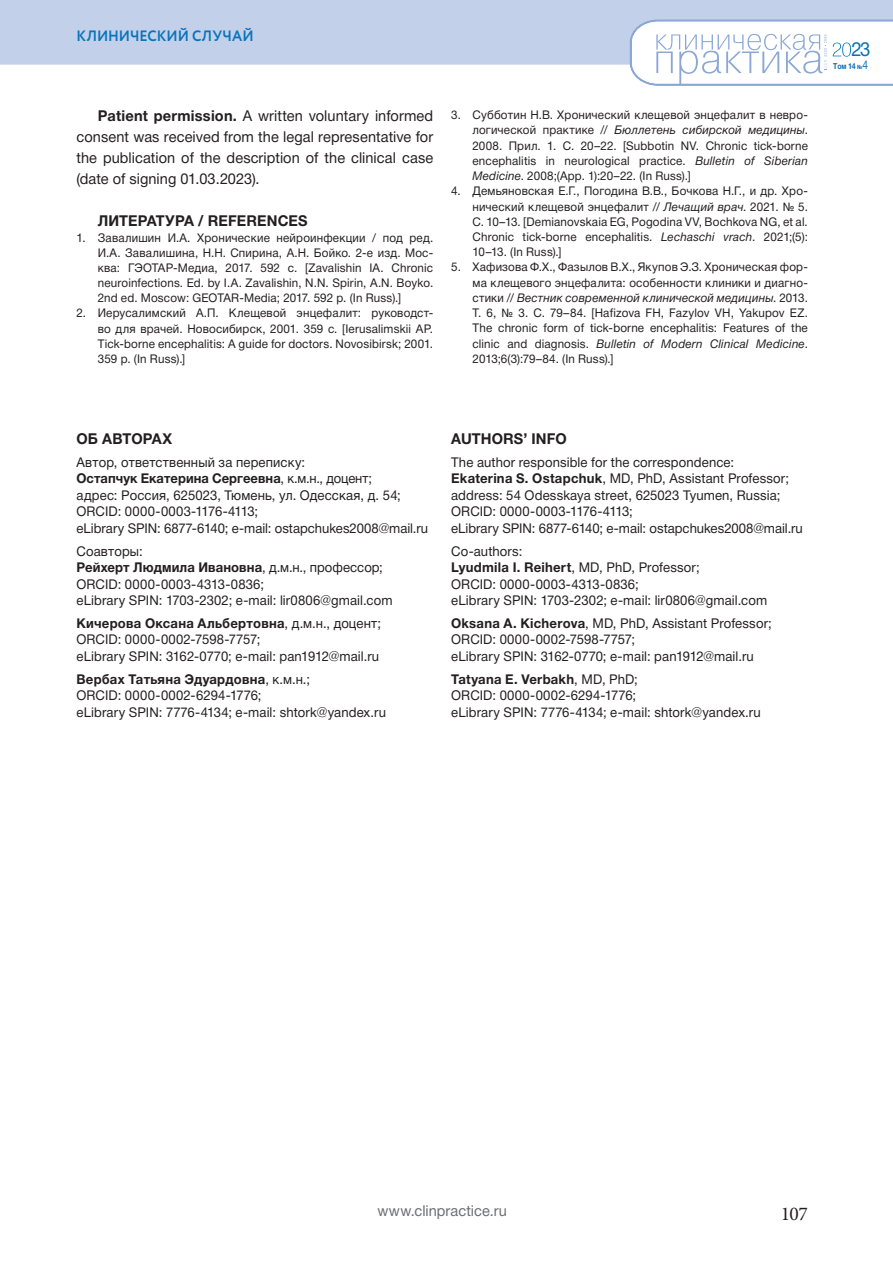
<style>
.page{position:relative;width:893px;height:1263px;background:#fff}
.page>*{position:absolute;margin:0;border:0;box-sizing:border-box;transform-origin:0 0}
.t1{font:19.5px "Minion Pro";color:#231f20}
.t2{font:19.5px "Helvetica Neue Cyr";color:#0970b9;scale:.95 1}
.t3{font:15px/21px "Helvetica Neue Cyr";letter-spacing:.005em;color:#231f20;text-align:justify}
.t4{font:700 15px "Helvetica Neue Cyr";letter-spacing:.005em;color:#231f20}
.t5{font:15px "Helvetica Neue Cyr";letter-spacing:.005em;color:#6c6d70}
.t6{font:700 15px "Circe";color:#0874bb;scale:.95 1}
.t7{font:13.5px/16.5px "Helvetica Neue Cyr";letter-spacing:.01em;color:#231f20}
.t8{font:12px/15.3px "Helvetica Neue Cyr";letter-spacing:.01em;color:#231f20;text-align:justify}
.t9{font:700 8.25px "Helvetica Neue Cyr";color:#0970b9;scale:.85 1}
.s1{font-weight:700}
.s2{font-style:italic}
.s3{font-size:6px}
.s4{font-weight:400;font-size:12px}
</style>
<div class="page">
<div style="left:0;top:0;width:893px;height:65px;background:#c3d0e9"></div>
<svg style="left:629px;top:19px;width:264px;height:67px"></svg>
<p class="t6" style="left:77px;top:26px;width:188px">КЛИНИЧЕСКИЙ СЛУЧАЙ</p>
<p class="t3" style="left:77px;top:106px;width:358px;text-indent:21px"><span class="s1">Patient permission.</span> A written voluntary informed consent was received from the legal representative for the publication of the description of the clinical case (date of signing 01.03.2023).</p>
<p class="t4" style="left:98px;top:213px;width:211px">ЛИТЕРАТУРА / REFERENCES</p>
<p class="t8" style="left:98px;top:230px;width:337px;text-indent:-21px">1. Завалишин И.А. Хронические нейроинфекции / под ред.<br>И.А. Завалишина, Н.Н. Спирина, А.Н. Бойко. 2-е изд. Мос&shy;ква: ГЭОТАР-Медиа, 2017. 592 с. [Zavalishin IA. Chronic neuroinfections. Ed. by I.A. Zavalishin, N.N. Spirin, A.N. Boyko.<br>2nd ed. Moscow: GEOTAR-Media; 2017. 592 р. (In Russ).]</p>
<p class="t8" style="left:98px;top:306px;width:337px;text-indent:-21px">2. Иерусалимский А.П. Клещевой энцефалит: руководст&shy;во для врачей. Новосибирск, 2001. 359 с. [Ierusalimskii AP.<br>Tick-borne encephalitis: A guide for doctors. Novosibirsk; 2001.<br>359 р. (In Russ).]</p>
<p class="t8" style="left:472px;top:107px;width:337px;text-indent:-21px">3. Субботин Н.В. Хронический клещевой энцефалит в невро&shy;логической практике // <span class="s2">Бюллетень сибирской медицины</span>.<br>2008. Прил. 1. С. 20–22. [Subbotin NV. Chronic tick-borne encephalitis in neurological practice. <span class="s2">Bulletin of Siberian Medicine</span>. 2008;(App. 1):20–22. (In Russ).]</p>
<p class="t8" style="left:472px;top:184px;width:337px;text-indent:-21px">4. Демьяновская Е.Г., Погодина В.В., Бочкова Н.Г., и др. Хро&shy;нический клещевой энцефалит // <span class="s2">Лечащий врач</span>. 2021. № 5.<br>С. 10–13. [Demianovskaia EG, Pogodina VV, Bochkova NG, et al.<br>Chronic tick-borne encephalitis. <span class="s2">Lechaschi vrach</span>. 2021;(5):<br>10–13. (In Russ).]</p>
<p class="t8" style="left:472px;top:260px;width:337px;text-indent:-21px">5. Хафизова Ф.Х., Фазылов В.Х., Якупов Э.З. Хроническая фор&shy;ма клещевого энцефалита: особенности клиники и диагно&shy;стики // <span class="s2">Вестник современной клинической медицины</span>. 2013.<br>Т. 6, № 3. С. 79–84. [Hafizova FH, Fazylov VH, Yakupov EZ.<br>The chronic form of tick-borne encephalitis: Features of the clinic and diagnosis. <span class="s2">Bulletin of Modern Clinical Medicine</span>.<br>2013;6(3):79–84. (In Russ).]</p>
<h1 class="t2" style="left:851px;top:39px;width:22px">23</h1>
<p class="t9" style="left:833px;top:61px;width:43px">Том 14 <span class="s3">№</span><span class="s4">4</span></p>
<p class="t4" style="left:77px;top:430px;width:97px">ОБ АВТОРАХ</p>
<p class="t7" style="left:77px;top:454px;width:353px">Автор, ответственный за переписку:<br><span class="s1">Остапчук Екатерина Сергеевна</span>, к.м.н., доцент;<br>адрес: Россия, 625023, Тюмень, ул. Одесская, д. 54; ORCID: 0000-0003-1176-4113;<br>eLibrary SPIN: 6877-6140; e-mail: ostapchukes2008@mail.ru</p>
<p class="t7" style="left:77px;top:543px;width:317px">Соавторы:<br><span class="s1">Рейхерт Людмила Ивановна</span>, д.м.н., профессор; ORCID: 0000-0003-4313-0836;<br>eLibrary SPIN: 1703-2302; e-mail: lir0806@gmail.com</p>
<p class="t7" style="left:77px;top:615px;width:306px"><span class="s1">Кичерова Оксана Альбертовна</span>, д.м.н., доцент;<br>ORCID: 0000-0002-7598-7757;<br>eLibrary SPIN: 3162-0770; e-mail: pan1912@mail.ru</p>
<p class="t7" style="left:77px;top:671px;width:311px"><span class="s1">Вербах Татьяна Эдуардовна</span>, к.м.н.;<br>ORCID: 0000-0002-6294-1776;<br>eLibrary SPIN: 7776-4134; e-mail: shtork@yandex.ru</p>
<p class="t4" style="left:451px;top:430px;width:117px">AUTHORS’ INFO</p>
<p class="t7" style="left:451px;top:454px;width:353px">The author responsible for the correspondence:<br><span class="s1">Ekaterina S. Ostapchuk</span>, MD, PhD, Assistant Professor; address: 54 Odesskaya street, 625023 Tyumen, Russia; ORCID: 0000-0003-1176-4113;<br>eLibrary SPIN: 6877-6140; e-mail: ostapchukes2008@mail.ru</p>
<p class="t7" style="left:451px;top:543px;width:317px">Co-authors:<br><span class="s1">Lyudmila I. Reihert</span>, MD, PhD, Professor;<br>ORCID: 0000-0003-4313-0836;<br>eLibrary SPIN: 1703-2302; e-mail: lir0806@gmail.com</p>
<p class="t7" style="left:451px;top:615px;width:322px"><span class="s1">Oksana A. Kicherova</span>, MD, PhD, Assistant Professor;<br>ORCID: 0000-0002-7598-7757;<br>eLibrary SPIN: 3162-0770; e-mail: pan1912@mail.ru</p>
<p class="t7" style="left:451px;top:671px;width:311px"><span class="s1">Tatyana E. Verbakh</span>, MD, PhD;<br>ORCID: 0000-0002-6294-1776;<br>eLibrary SPIN: 7776-4134; e-mail: shtork@yandex.ru</p>
<p class="t5" style="left:377px;top:1203px;width:131px">www.clinpractice.ru</p>
<h1 class="t1" style="left:781px;top:1200px;width:29px">107</h1>
</div>
